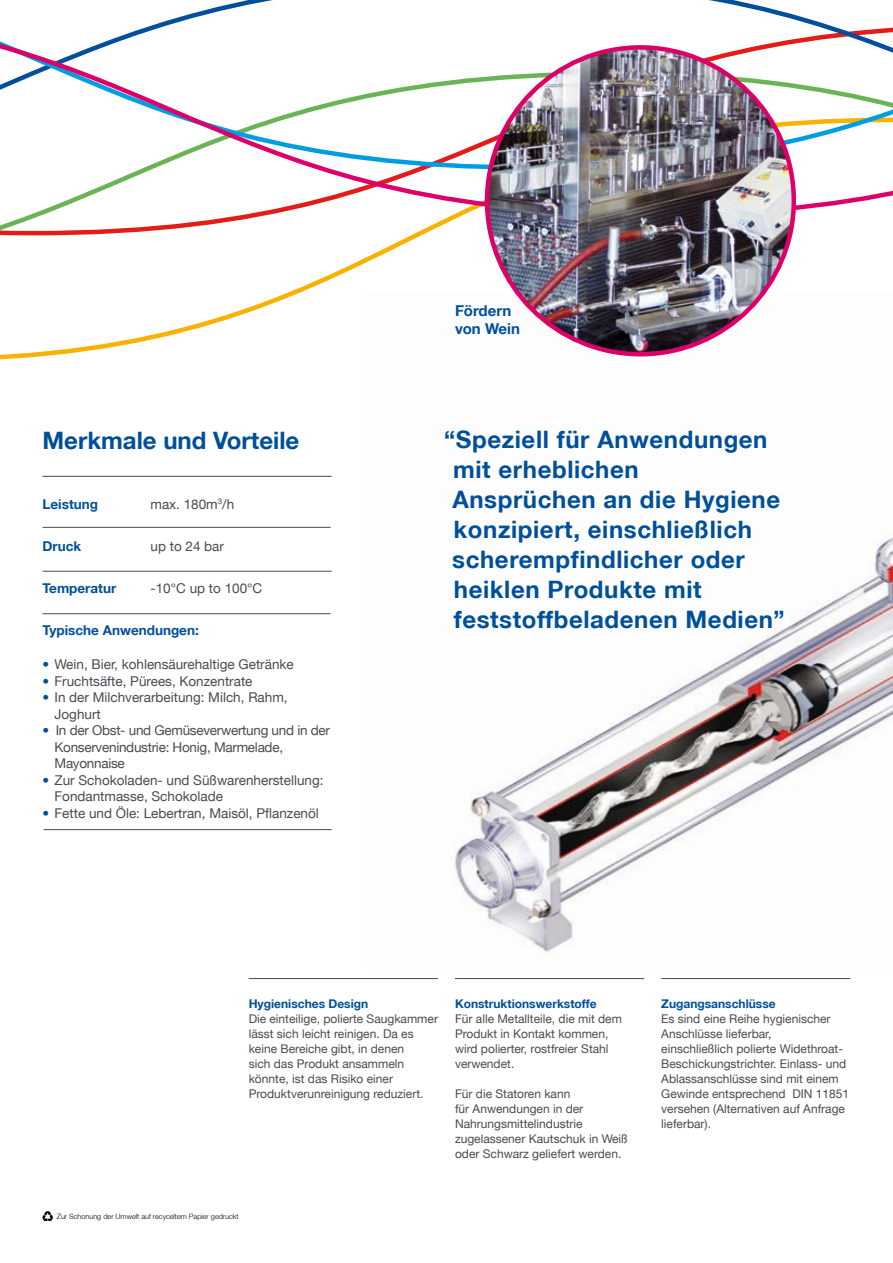
<style>
.page{position:relative;width:893px;height:1263px;background:#fff}
.page>*{position:absolute;margin:0;border:0;box-sizing:border-box;transform-origin:0 0}
.t1{font:700 24px/30px "Helvetica Neue LT";letter-spacing:.025em;color:#004f9a}
.t2{font:700 24px "Helvetica Neue LT";color:#004f9a}
.t3{font:700 15px/18px "Helvetica Neue LT";color:#004f9a}
.t4{font:13.5px/16.5px "Helvetica Neue LT";color:#494a52}
.t5{font:13.5px/16.5px "Helvetica Neue LT";letter-spacing:-.02em;color:#494a52}
.t6{font:700 13.5px "Helvetica Neue LT";color:#004f9a}
.t7{font:12px/15px "Helvetica Neue LT";color:#494a52}
.t8{font:700 12px "Helvetica Neue LT";color:#004f9a}
.t9{font:300 7.35px "Helvetica Neue LT";color:#000}
.s1{color:#004f9a}
</style>
<div class="page">
<svg style="left:0;top:285px;width:772px;height:75px"></svg>
<svg style="left:0;top:219px;width:795px;height:66px"></svg>
<svg style="left:0;top:3px;width:893px;height:216px"></svg>
<img style="left:366px;top:292px;width:527px;height:660px">
<hr style="left:43px;top:476px;width:289px;height:1px;background:#494a52">
<hr style="left:43px;top:527px;width:288px;height:1px;background:#494a52">
<hr style="left:43px;top:571px;width:289px;height:1px;background:#494a52">
<hr style="left:43px;top:613px;width:288px;height:1px;background:#494a52">
<hr style="left:44px;top:829px;width:288px;height:1px;background:#494a52">
<svg style="left:42px;top:1211px;width:11px;height:10px"></svg>
<hr style="left:455px;top:978px;width:189px;height:1px;background:#494a52">
<hr style="left:661px;top:978px;width:189px;height:1px;background:#494a52">
<hr style="left:249px;top:978px;width:189px;height:1px;background:#494a52">
<img style="left:487px;top:47px;width:307px;height:307px;border-radius:50%">
<h1 class="t2" style="left:43px;top:425px;width:258px">Merkmale und Vorteile</h1>
<p class="t6" style="left:43px;top:496px;width:57px">Leistung</p>
<p class="t4" style="left:151px;top:495px;width:85px">max. 180m<sup>3</sup>/h</p>
<p class="t6" style="left:43px;top:538px;width:40px">Druck</p>
<p class="t4" style="left:151px;top:538px;width:75px">up to 24 bar</p>
<p class="t6" style="left:43px;top:580px;width:75px">Temperatur</p>
<p class="t4" style="left:151px;top:580px;width:113px">-10°C up to 100°C</p>
<p class="t6" style="left:43px;top:622px;width:158px">Typische Anwendungen:</p>
<p class="t4" style="left:43px;top:656px;width:253px"><span class="s1">•</span> Wein, Bier, kohlensäurehaltige Getränke</p>
<p class="t4" style="left:43px;top:673px;width:212px"><span class="s1">•</span> Fruchtsäfte, Pürees, Konzentrate</p>
<p class="t4" style="left:55px;top:689px;width:235px;text-indent:-12px"><span class="s1">•</span> In der Milchverarbeitung: Milch, Rahm,<br>Joghurt</p>
<p class="t5" style="left:55px;top:722px;width:277px;text-indent:-12px"><span class="s1">•</span> In der Obst- und Gemüseverwertung und in der<br>Konservenindustrie: Honig, Marmelade,<br>Mayonnaise</p>
<p class="t4" style="left:55px;top:772px;width:271px;text-indent:-12px"><span class="s1">•</span> Zur Schokoladen- und Süßwarenherstellung:<br>Fondantmasse, Schokolade</p>
<p class="t4" style="left:43px;top:805px;width:278px"><span class="s1">•</span> Fette und Öle: Lebertran, Maisöl, Pflanzenöl</p>
<p class="t3" style="left:455px;top:302px;width:67px">Fördern von Wein</p>
<h1 class="t1" style="left:452px;top:424px;width:334px;text-indent:-8px">“Speziell für Anwendungen mit erheblichen<br>Ansprüchen an die Hygiene konzipiert, einschließlich scherempfindlicher oder heiklen Produkte mit feststoffbeladenen Medien”</h1>
<p class="t8" style="left:249px;top:996px;width:121px">Hygienisches Design</p>
<p class="t7" style="left:249px;top:1011px;width:191px">Die einteilige, polierte Saugkammer lässt sich leicht reinigen. Da es keine Bereiche gibt, in denen<br>sich das Produkt ansammeln könnte, ist das Risiko einer<br>Produktverunreinigung reduziert.</p>
<p class="t8" style="left:455px;top:996px;width:143px">Konstruktionswerkstoffe</p>
<p class="t7" style="left:455px;top:1011px;width:168px">Für alle Metallteile, die mit dem<br>Produkt in Kontakt kommen, wird polierter, rostfreier Stahl verwendet.</p>
<p class="t7" style="left:455px;top:1086px;width:174px">Für die Statoren kann<br>für Anwendungen in der<br>Nahrungsmittelindustrie zugelassener Kautschuk in Weiß oder Schwarz geliefert werden.</p>
<p class="t9" style="left:57px;top:1212px;width:183px">Zur Schonung der Umwelt auf recyceltem Papier gedruckt</p>
<p class="t8" style="left:661px;top:996px;width:116px">Zugangsanschlüsse</p>
<p class="t7" style="left:661px;top:1011px;width:190px">Es sind eine Reihe hygienischer<br>Anschlüsse lieferbar,<br>einschließlich polierte Widethroat-<br>Beschickungstrichter. Einlass- und<br>Ablassanschlüsse sind mit einem<br>Gewinde entsprechend DIN 11851 versehen (Alternativen auf Anfrage lieferbar).</p>
</div>
